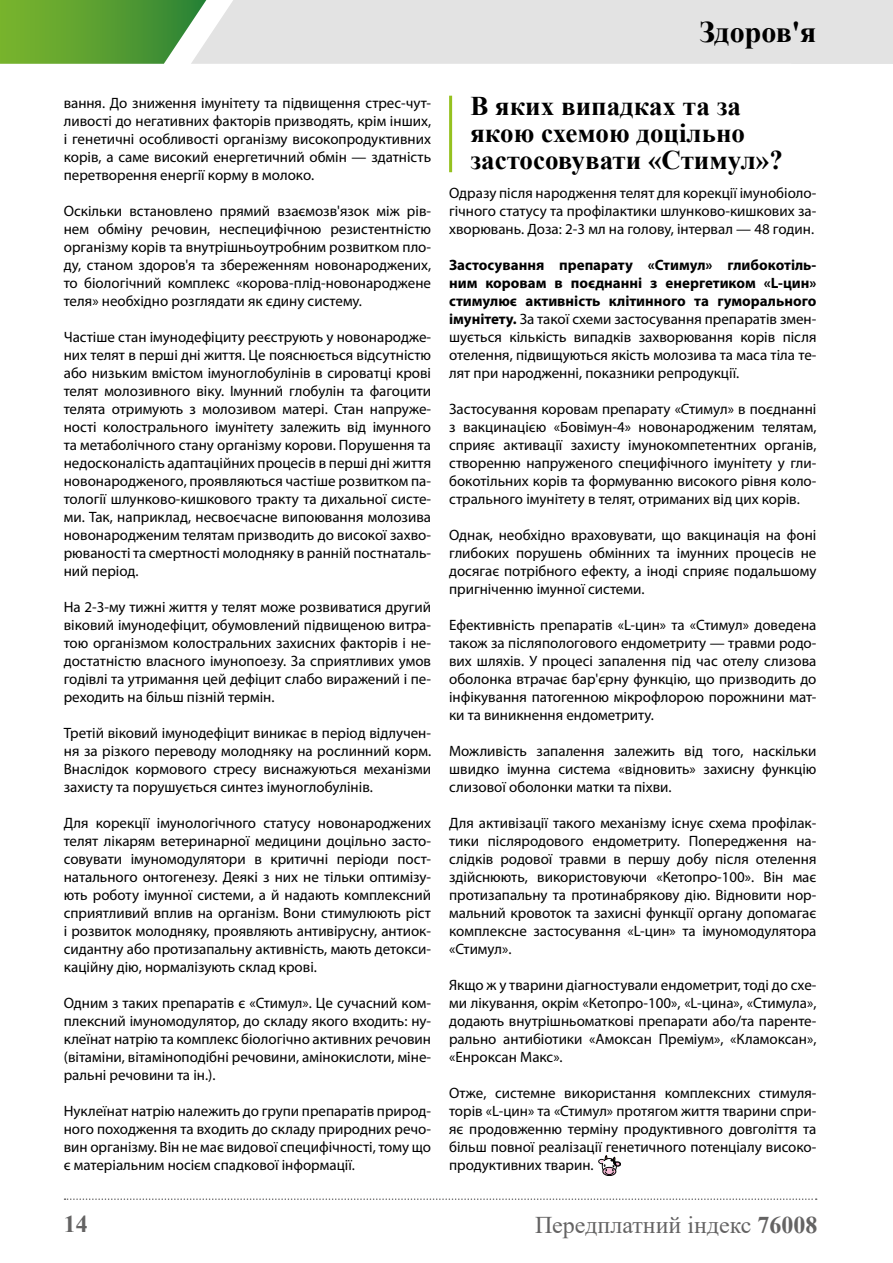
<style>
.page{position:relative;width:893px;height:1263px;background:#fff}
.page>*{position:absolute;margin:0;border:0;box-sizing:border-box;transform-origin:0 0}
.t1{font:700 30px "Times New Roman";color:#000}
.t2{font:700 27px/27px "Times New Roman";color:#000}
.t3{font:24px "Times New Roman";color:#646363}
.t4{font:700 24px "Times New Roman";color:#646363}
.t5{font:15px/18px "Myriad Pro";color:#000;text-align:justify}
.s1{font-weight:700}
</style>
<div class="page">
<svg style="left:0;top:0;width:893px;height:64px;background:#c7d6bf"></svg>
<svg style="left:65px;top:1198px;width:752px;height:2px"></svg>
<hr style="left:449px;top:96px;width:3px;height:76px;background:#95c11f">
<div style="left:603px;top:1167px;width:13px;height:9px;border:1px solid #000;border-radius:50%"></div>
<svg style="left:598px;top:1155px;width:23px;height:20px"></svg>
<h1 class="t1" style="left:699px;top:10px;width:118px">Здоров'я</h1>
<p class="t5" style="left:64px;top:94px;width:369px">вання. До зниження імунітету та підвищення стрес-чут&shy;ливості до негативних факторів призводять, крім інших, і генетичні особливості організму високопродуктивних корів, а саме високий енергетичний обмін — здатність перетворення енергії корму в молоко.</p>
<p class="t5" style="left:64px;top:202px;width:369px">Оскільки встановлено прямий взаємозв'язок між рів&shy;нем обміну речовин, неспецифічною резистентністю організму корів та внутрішньоутробним розвитком пло&shy;ду, станом здоров'я та збереженням новонароджених, то біологічний комплекс «корова-плід-новонароджене теля» необхідно розглядати як єдину систему.</p>
<p class="t5" style="left:64px;top:328px;width:369px">Частіше стан імунодефіциту реєструють у новонародже&shy;них телят в перші дні життя. Це пояснюється відсутністю або низьким вмістом імуноглобулінів в сироватці крові телят молозивного віку. Імунний глобулін та фагоцити телята отримують з молозивом матері. Стан напруже&shy;ності колострального імунітету залежить від імунного та метаболічного стану організму корови. Порушення та недосконалість адаптаційних процесів в перші дні життя новонародженого, проявляються частіше розвитком па&shy;тології шлунково-кишкового тракту та дихальної систе&shy;ми. Так, наприклад, несвоєчасне випоювання молозива новонародженим телятам призводить до високої захво&shy;рюваності та смертності молодняку в ранній постнаталь&shy;ний період.</p>
<p class="t5" style="left:64px;top:598px;width:369px">На 2-3-му тижні життя у телят може розвиватися другий віковий імунодефіцит, обумовлений підвищеною витра&shy;тою організмом колостральних захисних факторів і не&shy;достатністю власного імунопоезу. За сприятливих умов годівлі та утримання цей дефіцит слабо виражений і пе&shy;реходить на більш пізній термін.</p>
<p class="t5" style="left:64px;top:724px;width:369px">Третій віковий імунодефіцит виникає в період відлучен&shy;ня за різкого переводу молодняку на рослинний корм.<br>Внаслідок кормового стресу виснажуються механізми захисту та порушується синтез імуноглобулінів.</p>
<p class="t5" style="left:64px;top:814px;width:369px">Для корекції імунологічного статусу новонароджених телят лікарям ветеринарної медицини доцільно засто&shy;совувати імуномодулятори в критичні періоди пост&shy;натального онтогенезу. Деякі з них не тільки оптимізу&shy;ють роботу імунної системи, а й надають комплексний сприятливий вплив на організм. Вони стимулюють ріст і розвиток молодняку, проявляють антивірусну, антиок&shy;сидантну або протизапальну активність, мають детокси&shy;каційну дію, нормалізують склад крові.</p>
<p class="t5" style="left:64px;top:994px;width:369px">Одним з таких препаратів є «Стимул». Це сучасний ком&shy;плексний імуномодулятор, до складу якого входить: ну&shy;клеїнат натрію та комплекс біологічно активних речовин (вітаміни, вітаміноподібні речовини, амінокислоти, міне&shy;ральні речовини та ін.).</p>
<p class="t5" style="left:64px;top:1102px;width:369px">Нуклеїнат натрію належить до групи препаратів природ&shy;ного походження та входить до складу природних речо&shy;вин організму. Він не має видової специфічності, тому що є матеріальним носієм спадкової інформації.</p>
<h2 class="t2" style="left:470px;top:92px;width:314px">В яких випадках та за якою схемою доцільно застосовувати «Стимул»?</h2>
<p class="t5" style="left:449px;top:184px;width:369px">Одразу після народження телят для корекції імунобіоло&shy;гічного статусу та профілактики шлунково-кишкових за&shy;хворювань. Доза: 2-3 мл на голову, інтервал — 48 годин.</p>
<p class="t5" style="left:449px;top:256px;width:369px"><span class="s1">Застосування препарату «Стимул» глибокотіль&shy;ним коровам в поєднанні з енергетиком «L-цин» стимулює активність клітинного та гуморального імунітету.</span> За такої схеми застосування препаратів змен&shy;шується кількість випадків захворювання корів після отелення, підвищуються якість молозива та маса тіла те&shy;лят при народженні, показники репродукції.</p>
<p class="t5" style="left:449px;top:400px;width:369px">Застосування коровам препарату «Стимул» в поєднанні з вакцинацією «Бовімун-4» новонародженим телятам, сприяє активації захисту імунокомпетентних органів, створенню напруженого специфічного імунітету у гли&shy;бокотільних корів та формуванню високого рівня коло&shy;стрального імунітету в телят, отриманих від цих корів.</p>
<p class="t5" style="left:449px;top:526px;width:369px">Однак, необхідно враховувати, що вакцинація на фоні глибоких порушень обмінних та імунних процесів не досягає потрібного ефекту, а іноді сприяє подальшому пригніченню імунної системи.</p>
<p class="t5" style="left:449px;top:616px;width:369px">Ефективність препаратів «L-цин» та «Стимул» доведена також за післяпологового ендометриту — травми родо&shy;вих шляхів. У процесі запалення під час отелу слизова оболонка втрачає бар'єрну функцію, що призводить до інфікування патогенною мікрофлорою порожнини мат&shy;ки та виникнення ендометриту.</p>
<p class="t5" style="left:449px;top:742px;width:369px">Можливість запалення залежить від того, наскільки швидко імунна система «відновить» захисну функцію слизової оболонки матки та піхви.</p>
<p class="t5" style="left:449px;top:814px;width:369px">Для активізації такого механізму існує схема профілак&shy;тики післяродового ендометриту. Попередження на&shy;слідків родової травми в першу добу після отелення здійснюють, використовуючи «Кетопро-100». Він має протизапальну та протинабрякову дію. Відновити нор&shy;мальний кровоток та захисні функції органу допомагає комплексне застосування «L-цин» та імуномодулятора «Стимул».</p>
<p class="t5" style="left:449px;top:976px;width:369px">Якщо ж у тварини діагностували ендометрит, тоді до схе&shy;ми лікування, окрім «Кетопро-100», «L-цина», «Стимула», додають внутрішньоматкові препарати або/та паренте&shy;рально антибіотики «Амоксан Преміум», «Кламоксан», «Енроксан Макс».</p>
<p class="t5" style="left:449px;top:1084px;width:369px">Отже, системне використання комплексних стимуля&shy;торів «L-цин» та «Стимул» протягом життя тварини спри&shy;яє продовженню терміну продуктивного довголіття та більш повної реалізації генетичного потенціалу високо&shy;продуктивних тварин.</p>
<h3 class="t4" style="left:64px;top:1207px;width:25px">14</h3>
<h3 class="t3" style="left:535px;top:1208px;width:284px">Передплатний індекс <span class="s1">76008</span></h3>
</div>
